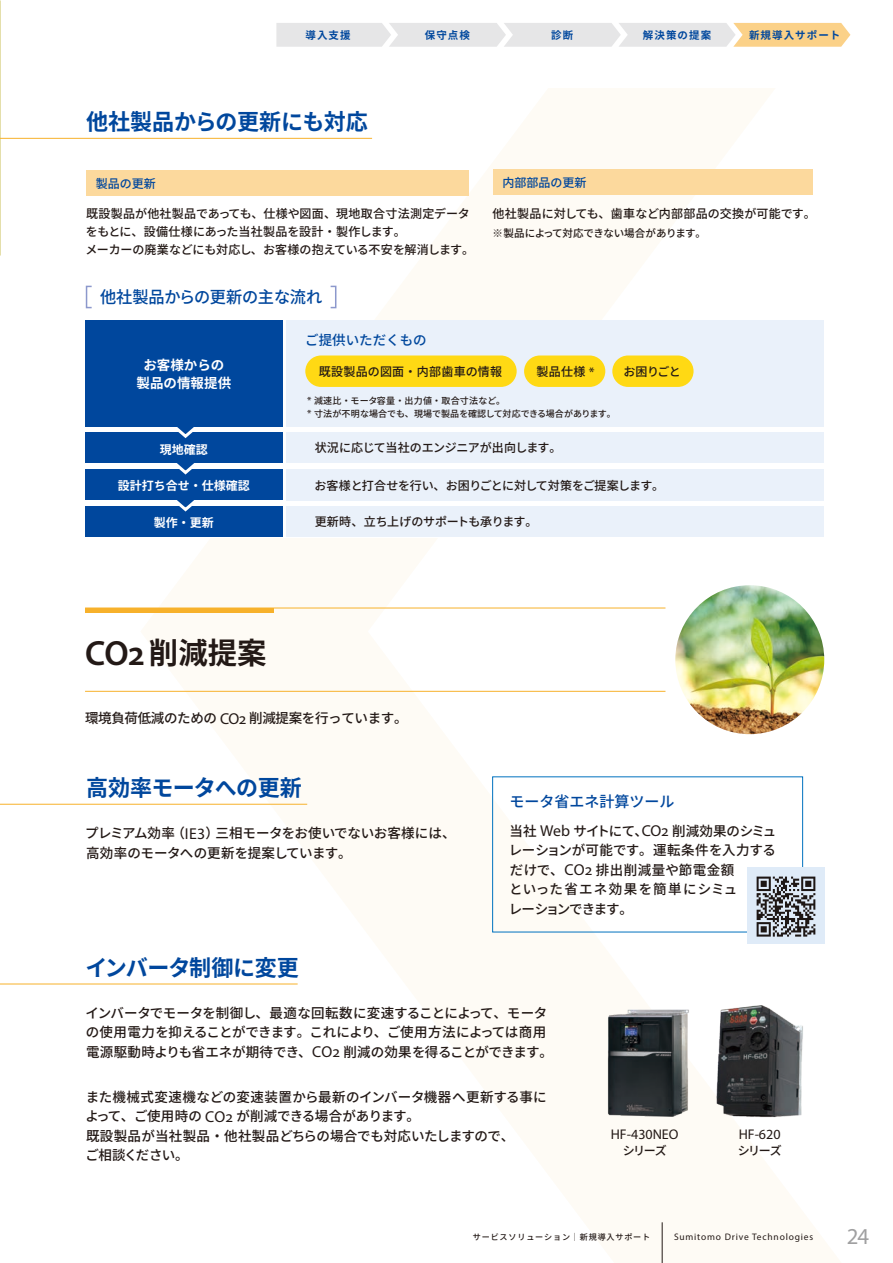
<style>
.page{position:relative;width:893px;height:1263px;background:#fff}
.page>*{position:absolute;margin:0;border:0;box-sizing:border-box;transform-origin:0 0}
.t1{font:700 30px "Noto Sans CJ Kjp";color:#231916}
.t2{font:22.8px "Myriad Pro";color:#a0a0a1}
.t3{font:700 22.5px "Noto Sans CJ Kjp";letter-spacing:-.015em;color:#00479d}
.t4{font:500 16.5px "Noto Sans CJ Kjp";letter-spacing:-.015em;color:#00479d}
.t5{font:500 15px "Noto Sans CJ Kjp";color:#00479d}
.t6{font:14.1px "Myriad Pro";color:#231916}
.t7{font:500 13.5px/19.5px "Noto Sans CJ Kjp";letter-spacing:.005em;color:#231916}
.t8{font:500 13.5px/19.5px "Noto Sans CJ Kjp";letter-spacing:-.015em;color:#231916}
.t9{font:700 13.5px/18px "Noto Sans CJ Kjp";color:#fff;text-align:center}
.t10{font:500 13.5px "Noto Sans CJ Kjp";color:#00479d}
.t11{font:500 12px/18px "Noto Sans CJ Kjp";letter-spacing:-.005em;color:#231916}
.t12{font:500 12px "Noto Sans CJ Kjp";letter-spacing:-.03em;color:#231916}
.t13{font:500 12px "Noto Sans CJ Kjp";letter-spacing:.015em;color:#231916}
.t14{font:700 12px "Noto Sans CJ Kjp";color:#fff}
.t15{font:500 12px "Noto Sans CJ Kjp";letter-spacing:.025em;color:#231916}
.t16{font:500 12px "Noto Sans CJ Kjp";color:#00479d}
.t17{font:700 10.5px "Noto Sans CJ Kjp";letter-spacing:.1em;color:#00479d}
.t18{font:500 10.5px "Noto Sans CJ Kjp";letter-spacing:-.015em;color:#231916}
.t19{font:9.45px "Myriad Pro";letter-spacing:.085em;color:#231916}
.t20{font:500 9px/13.5px "Noto Sans CJ Kjp";letter-spacing:.005em;color:#231916}
.t21{font:500 8.1px "Noto Sans CJ Kjp";letter-spacing:.1em;color:#231916}
.s1{font-family:"Myriad Pro";font-weight:400;font-size:14.1px}
.s2{font-family:"Myriad Pro";font-weight:400;font-size:10.5px}
.s3{font-family:"Myriad Pro";font-weight:600;font-size:35.1px}
.s4{font-family:"Myriad Pro";font-weight:400;font-size:15.75px}
</style>
<div class="page">
<img style="left:716px;top:1005px;width:87px;height:112px">
<img style="left:675px;top:585px;width:149px;height:149px;border-radius:74px">
<img style="left:607px;top:1009px;width:82px;height:108px">
<div style="left:85px;top:506px;width:197px;height:31px;background:#00479d"></div>
<svg style="left:177px;top:500px;width:17px;height:12px"></svg>
<div style="left:85px;top:469px;width:197px;height:31px;background:#00479d"></div>
<svg style="left:177px;top:463px;width:17px;height:12px"></svg>
<div style="left:85px;top:432px;width:197px;height:31px;background:#00479d"></div>
<svg style="left:162px;top:426px;width:47px;height:13px"></svg>
<div style="left:85px;top:320px;width:197px;height:106px;background:#00479d"></div>
<hr style="left:0;top:138px;width:372px;height:1px;background:#f7b12b">
<hr style="left:0;top:804px;width:307px;height:1px;background:#f7b12b">
<hr style="left:0;top:984px;width:298px;height:1px;background:#f7b12b">
<svg style="left:276px;top:23px;width:574px;height:24px"></svg>
<div style="left:86px;top:171px;width:383px;height:25px;background:#fcd99d"></div>
<div style="left:493px;top:169px;width:319px;height:26px;background:#fcd99d"></div>
<div style="left:286px;top:320px;width:538px;height:106px;background:#eaf1fa"></div>
<div style="left:286px;top:432px;width:538px;height:31px;background:#eaf1fa"></div>
<div style="left:286px;top:469px;width:538px;height:32px;background:#eaf1fa"></div>
<div style="left:286px;top:506px;width:538px;height:31px;background:#eaf1fa"></div>
<div style="left:305px;top:355px;width:212px;height:32px;background:#ffd914;border-radius:16px"></div>
<div style="left:524px;top:355px;width:81px;height:32px;background:#ffd914;border-radius:16px"></div>
<div style="left:612px;top:355px;width:81px;height:32px;background:#ffd914;border-radius:16px"></div>
<div style="left:86px;top:286px;width:6px;height:22px;border:2px solid #8c98cc"></div>
<div style="left:330px;top:286px;width:6px;height:22px;border:2px solid #8c98cc"></div>
<div style="left:492px;top:776px;width:311px;height:156px;border:1px solid #0072bf"></div>
<div style="left:85px;top:608px;width:188px;height:5px;background:#f7b12b"></div>
<hr style="left:85px;top:691px;width:580px;height:1px;background:#f7b12b">
<hr style="left:85px;top:608px;width:580px;height:1px;background:#f7b12b">
<div style="left:747px;top:867px;width:78px;height:77px;background:#dfebf8"></div>
<svg style="left:756px;top:876px;width:60px;height:61px"></svg>
<svg style="left:757px;top:876px;width:58px;height:60px"></svg>
<hr style="left:662px;top:1222px;width:1px;height:41px;background:#231916">
<p class="t17" style="left:306px;top:29px;width:47px">導入支援</p>
<p class="t17" style="left:425px;top:29px;width:47px">保守点検</p>
<p class="t17" style="left:551px;top:29px;width:24px">診断</p>
<p class="t17" style="left:643px;top:29px;width:70px">解決策の提案</p>
<p class="t17" style="left:749px;top:29px;width:93px">新規導入サポート</p>
<h3 class="t3" style="left:86px;top:109px;width:283px">他社製品からの更新にも対応</h3>
<p class="t16" style="left:96px;top:177px;width:61px">製品の更新</p>
<p class="t16" style="left:502px;top:175px;width:85px">内部部品の更新</p>
<p class="t11" style="left:85px;top:205px;width:390px">既設製品が他社製品であっても、仕様や図面、現地取合寸法測定データをもとに、設備仕様にあった当社製品を設計・製作します。<br>メーカーの廃業などにも対応し、お客様の抱えている不安を解消します。</p>
<p class="t13" style="left:493px;top:207px;width:325px">他社製品に対しても、歯車など内部部品の交換が可能です。</p>
<p class="t18" style="left:493px;top:228px;width:215px">※製品によって対応できない場合があります。</p>
<p class="t4" style="left:100px;top:288px;width:224px">他社製品からの更新の主な流れ</p>
<p class="t9" style="left:137px;top:356px;width:96px">お客様からの製品の情報提供</p>
<p class="t14" style="left:160px;top:443px;width:49px">現地確認</p>
<p class="t14" style="left:118px;top:479px;width:133px">設計打ち合せ・仕様確認</p>
<p class="t14" style="left:154px;top:516px;width:61px">製作・更新</p>
<p class="t10" style="left:305px;top:332px;width:123px">ご提供いただくもの</p>
<p class="t15" style="left:319px;top:365px;width:185px">既設製品の図面・内部歯車の情報</p>
<p class="t11" style="left:537px;top:363px;width:60px">製品仕様 <span class="s1">*</span></p>
<p class="t11" style="left:624px;top:363px;width:59px">お困りごと</p>
<p class="t20" style="left:307px;top:394px;width:310px"><span class="s2">*</span> 減速比・モータ容量・出力値・取合寸法など。<br><span class="s2">*</span> 寸法が不明な場合でも、現場で製品を確認して対応できる場合があります。</p>
<p class="t11" style="left:315px;top:439px;width:248px">状況に応じて当社のエンジニアが出向します。</p>
<p class="t12" style="left:314px;top:479px;width:351px">お客様と打合せを行い、お困りごとに対して対策をご提案します。</p>
<p class="t11" style="left:315px;top:513px;width:224px">更新時、立ち上げのサポートも承ります。</p>
<h1 class="t1" style="left:85px;top:636px;width:183px"><span class="s3">CO2</span>削減提案</h1>
<p class="t8" style="left:85px;top:709px;width:324px">環境負荷低減のための <span class="s4">CO2</span> 削減提案を行っています。</p>
<h3 class="t3" style="left:86px;top:775px;width:217px">高効率モータへの更新</h3>
<p class="t5" style="left:510px;top:793px;width:166px">モータ省エネ計算ツール</p>
<p class="t8" style="left:85px;top:824px;width:372px">プレミアム効率（<span class="s4">IE3</span>）三相モータをお使いでないお客様には、高効率のモータへの更新を提案しています。</p>
<p class="t7" style="left:509px;top:821px;width:269px">当社 <span class="s4">Web</span> サイトにて、<span class="s4">CO2</span> 削減効果のシミュレーションが可能です。運転条件を入力するだけで、<span class="s4">CO2</span> 排出削減量や節電金額<br>といった省エネ効果を簡単にシミュ<br>レーションできます。</p>
<h3 class="t3" style="left:85px;top:955px;width:215px">インバータ制御に変更</h3>
<p class="t8" style="left:86px;top:1003px;width:469px">インバータでモータを制御し、最適な回転数に変速することによって、モータの使用電力を抑えることができます。これにより、ご使用方法によっては商用電源駆動時よりも省エネが期待でき、<span class="s4">CO2</span> 削減の効果を得ることができます。</p>
<p class="t7" style="left:85px;top:1087px;width:463px">また機械式変速機などの変速装置から最新のインバータ機器へ更新する事によって、ご使用時の <span class="s4">CO2</span> が削減できる場合があります。<br>既設製品が当社製品・他社製品どちらの場合でも対応いたしますので、<br>ご相談ください。</p>
<p class="t6" style="left:611px;top:1125px;width:69px">HF-430NEO</p>
<p class="t11" style="left:623px;top:1142px;width:45px">シリーズ</p>
<p class="t6" style="left:739px;top:1125px;width:43px">HF-620</p>
<p class="t11" style="left:738px;top:1142px;width:45px">シリーズ</p>
<p class="t21" style="left:473px;top:1232px;width:179px">サービスソリューション｜新規導入サポート</p>
<p class="t19" style="left:674px;top:1231px;width:141px">Sumitomo Drive Technologies</p>
<h2 class="t2" style="left:847px;top:1222px;width:24px">24</h2>
</div>
